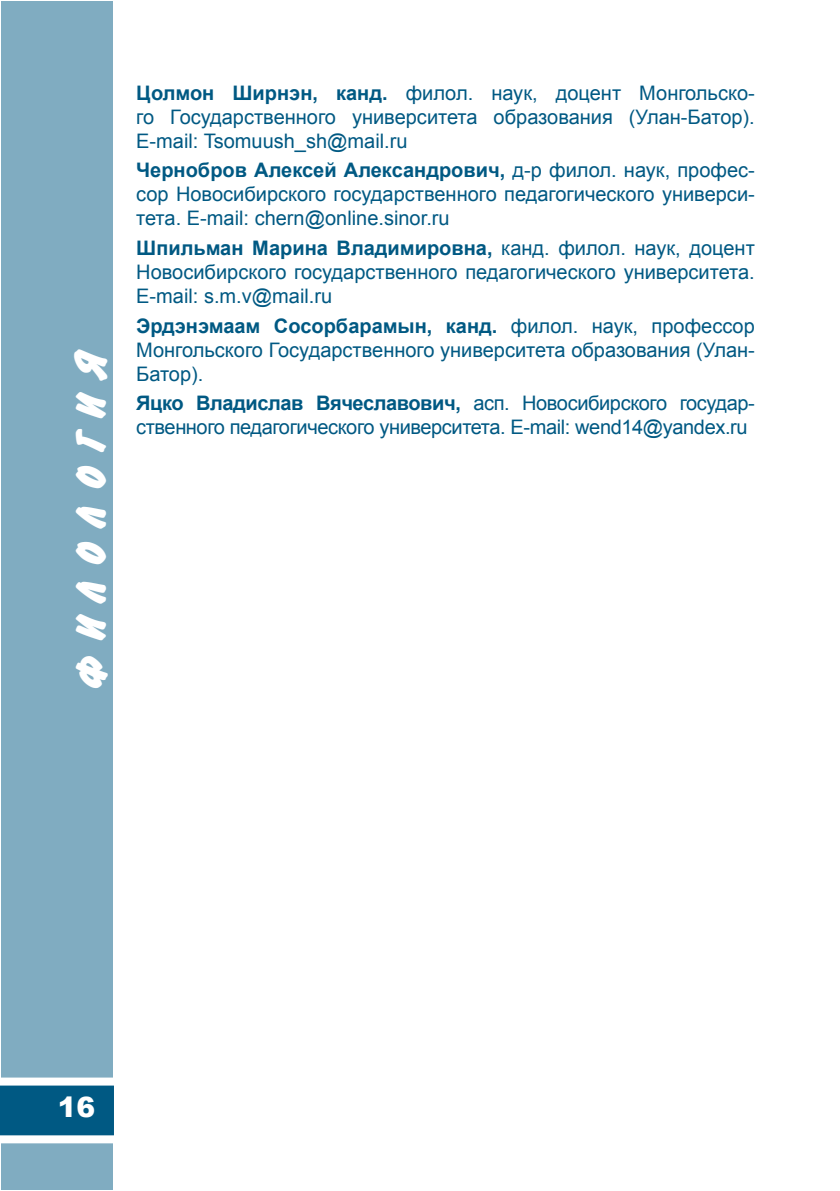
<style>
.page{position:relative;width:840px;height:1191px;background:#fff}
.page>*{position:absolute;margin:0;border:0;box-sizing:border-box;transform-origin:0 0}
.t1{font:700 42px "Flash";color:#fff}
.t2{font:900 28px "Arial";color:#fff}
.t3{font:20px/24px "Arial";color:#005983;text-align:justify}
.t4{font:20px/24px "Arial";letter-spacing:-.02em;color:#005983}
.s1{font-weight:700}
</style>
<div class="page">
<div style="left:1px;top:1px;width:111px;height:1189px;background:#80acc1"></div>
<svg style="left:0;top:1077px;width:114px;height:66px;background:#3d81a0"></svg>
<h1 class="t1" style="left:68px;top:693px;width:345px;rotate:-90deg">Ф И Л О Л О Г И Я</h1>
<p class="t3" style="left:136px;top:81px;width:619px"><span class="s1">Цолмон Ширнэн, канд.</span> филол. наук, доцент Монгольско&shy;го Государственного университета образования (Улан-Батор).<br>E-mail: Tsomuush_sh@mail.ru</p>
<p class="t3" style="left:136px;top:158px;width:619px"><span class="s1">Чернобров Алексей Александрович,</span> д-р филол. наук, профес&shy;сор Новосибирского государственного педагогического универси&shy;тета. E-mail: chern@online.sinor.ru</p>
<p class="t3" style="left:136px;top:236px;width:619px"><span class="s1">Шпильман Марина Владимировна,</span> канд. филол. наук, доцент Новосибирского государственного педагогического университета.<br>E-mail: s.m.v@mail.ru</p>
<p class="t3" style="left:136px;top:314px;width:619px"><span class="s1">Эрдэнэмаам Сосорбарамын, канд.</span> филол. наук, профессор Монгольского Государственного университета образования (Улан-Батор).</p>
<p class="t4" style="left:136px;top:391px;width:619px"><span class="s1">Яцко Владислав Вячеславович,</span> асп. Новосибирского государ&shy;ственного педагогического университета. E-mail: wend14@yandex.ru</p>
<h2 class="t2" style="left:58px;top:1086px;width:39px">16</h2>
</div>
